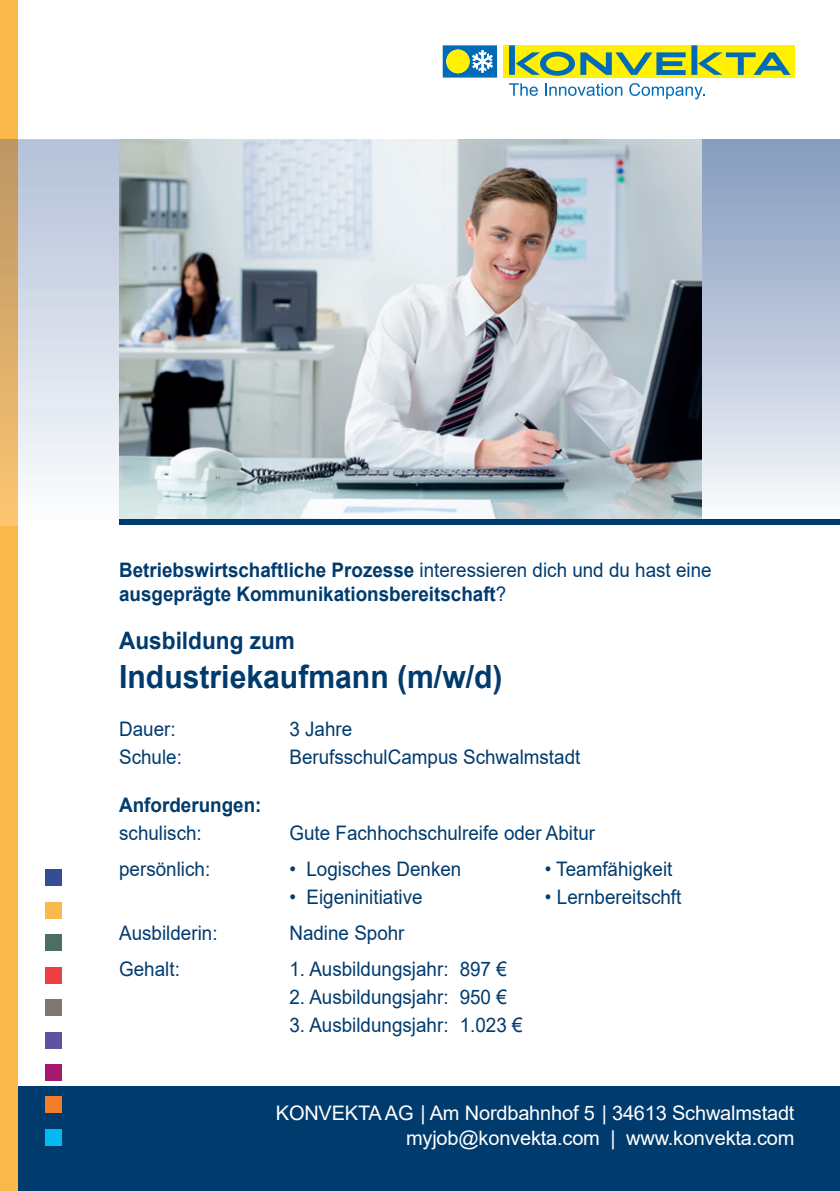
<style>
.page{position:relative;width:840px;height:1191px;background:#fff}
.page>*{position:absolute;margin:0;border:0;box-sizing:border-box;transform-origin:0 0}
.t1{font:700 32px "Arial";color:#003b6e;scale:.94 1}
.t2{font:700 24px "Arial";color:#003b6e;scale:.94 1}
.t3{font:20px "Arial";color:#003b6e;scale:.94 1}
.t4{font:700 20px/24px "Arial";color:#003b6e;scale:.94 1}
.t5{font:20px/24px "Arial";letter-spacing:-.01em;color:#fff;text-align:right}
.s1{font-weight:400}
</style>
<div class="page">
<div style="left:0;top:1086px;width:839px;height:105px;background:#003b6e"></div>
<div style="left:503px;top:45px;width:291px;height:33px;background:#fff101"></div>
<svg style="left:509px;top:45px;width:281px;height:31px"></svg>
<svg style="left:509px;top:83px;width:28px;height:13px"></svg>
<svg style="left:545px;top:83px;width:77px;height:13px"></svg>
<svg style="left:629px;top:83px;width:75px;height:16px"></svg>
<svg style="left:442px;top:45px;width:55px;height:33px"></svg>
<div style="left:0;top:0;width:17px;height:1191px;background:#fcb94b"></div>
<svg style="left:17px;top:139px;width:102px;height:386px"></svg>
<div style="left:0;top:139px;width:17px;height:386px;background:linear-gradient(to bottom,#ba9565,#fcc571)"></div>
<img style="left:701px;top:139px;width:138px;height:380px">
<div style="left:45px;top:869px;width:17px;height:17px;background:#324f95"></div>
<div style="left:45px;top:902px;width:17px;height:16px;background:#fcb94b"></div>
<div style="left:45px;top:934px;width:17px;height:17px;background:#4d6f62"></div>
<div style="left:45px;top:967px;width:17px;height:16px;background:#ee3d43"></div>
<div style="left:45px;top:999px;width:17px;height:17px;background:#807572"></div>
<div style="left:45px;top:1031px;width:17px;height:17px;background:#5e52a2"></div>
<div style="left:45px;top:1064px;width:17px;height:16px;background:#a6196e"></div>
<div style="left:45px;top:1096px;width:17px;height:17px;background:#f47d2c"></div>
<div style="left:45px;top:1129px;width:17px;height:16px;background:#00baf1"></div>
<img style="left:119px;top:139px;width:582px;height:380px">
<div style="left:119px;top:519px;width:720px;height:6px;background:#003b6e"></div>
<p class="t4" style="left:119px;top:558px;width:631px">Betriebswirtschaftliche Prozesse <span class="s1">interessieren dich und du hast eine </span>ausgeprägte Kommunikationsbereitschaft<span class="s1">?</span></p>
<p class="t2" style="left:119px;top:624px;width:188px">Ausbildung zum</p>
<h1 class="t1" style="left:119px;top:654px;width:409px">Industriekaufmann (m/w/d)</h1>
<p class="t3" style="left:119px;top:715px;width:62px">Dauer:</p>
<p class="t3" style="left:289px;top:715px;width:68px">3 Jahre</p>
<p class="t3" style="left:119px;top:743px;width:68px">Schule:</p>
<p class="t3" style="left:289px;top:743px;width:311px">BerufsschulCampus Schwalmstadt</p>
<p class="t4" style="left:119px;top:793px;width:153px">Anforderungen:</p>
<p class="t3" style="left:119px;top:819px;width:89px">schulisch:</p>
<p class="t3" style="left:289px;top:819px;width:326px">Gute Fachhochschulreife oder Abitur</p>
<p class="t3" style="left:119px;top:855px;width:98px">persönlich:</p>
<p class="t3" style="left:289px;top:855px;width:184px">• Logisches Denken</p>
<p class="t3" style="left:544px;top:855px;width:137px">• Teamfähigkeit</p>
<p class="t3" style="left:289px;top:883px;width:143px">• Eigeninitiative</p>
<p class="t3" style="left:544px;top:883px;width:147px">• Lernbereitschft</p>
<p class="t3" style="left:119px;top:919px;width:106px">Ausbilderin:</p>
<p class="t3" style="left:289px;top:919px;width:124px">Nadine Spohr</p>
<p class="t3" style="left:119px;top:955px;width:66px">Gehalt:</p>
<p class="t3" style="left:289px;top:955px;width:232px">1. Ausbildungsjahr: 897 €</p>
<p class="t3" style="left:289px;top:983px;width:232px">2. Ausbildungsjahr: 950 €</p>
<p class="t3" style="left:289px;top:1011px;width:249px">3. Ausbildungsjahr: 1.023 €</p>
<p class="t5" style="left:276px;top:1101px;width:520px">KONVEKTA AG | Am Nordbahnhof 5 | 34613 Schwalmstadt myjob@konvekta.com | www.konvekta.com</p>
</div>
